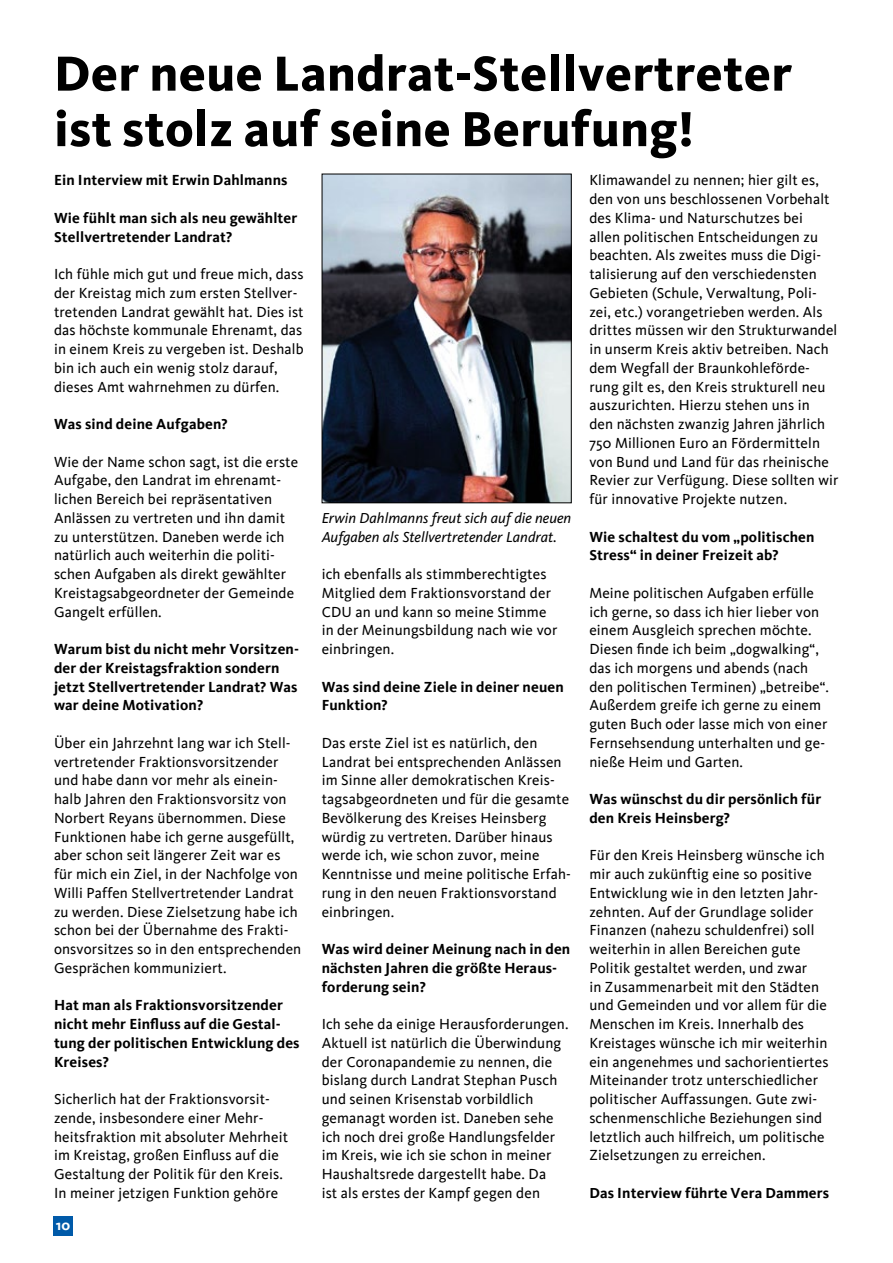
<style>
.page{position:relative;width:893px;height:1263px;background:#fff}
.page>*{position:absolute;margin:0;border:0;box-sizing:border-box;transform-origin:0 0}
.t1{font:800 51px/55.5px "Kievit";letter-spacing:.01em;color:#000}
.t2{font:15px/18.8px "Kievit";letter-spacing:.01em;color:#000}
.t3{font:700 15px/18.8px "Kievit";letter-spacing:.01em;color:#000}
.t4{font:italic 15px/18.8px "Kievit OT";color:#000}
.t5{font:700 15px "Kievit";color:#fff}
</style>
<div class="page">
<div style="left:53px;top:1216px;width:20px;height:20px;background:#005aa9"></div>
<img style="left:324px;top:176px;width:246px;height:325px">
<div style="left:322px;top:174px;width:250px;height:329px;border:1px solid #000"></div>
<h1 class="t1" style="left:54px;top:46px;width:739px">Der neue Landrat-Stellvertreter ist stolz auf seine Berufung!</h1>
<p class="t3" style="left:54px;top:171px;width:235px">Ein I nterview mit Erwin Dahlmanns</p>
<p class="t3" style="left:54px;top:208px;width:245px">Wie fühlt man sich als neu gewählter<br>Stellvertretender Landrat?</p>
<p class="t2" style="left:54px;top:265px;width:251px">Ich fühle mich gut und freue mich, dass der Kreistag mich zum ersten Stellver&shy;tretenden Landrat gewählt hat. Dies ist das höchste kommunale Ehrenamt, das in einem Kreis zu vergeben ist. Deshalb bin ich auch ein wenig stolz darauf, dieses Amt wahrnehmen zu dürfen.</p>
<p class="t3" style="left:54px;top:415px;width:175px">Was sind deine Aufgaben?</p>
<p class="t2" style="left:54px;top:452px;width:246px">Wie der Name schon sagt, ist die erste Aufgabe, den Landrat im ehrenamt&shy;lichen Bereich bei repräsentativen Anlässen zu vertreten und ihn damit zu unterstützen. Daneben werde ich natürlich auch weiterhin die politi&shy;schen Aufgaben als direkt gewählter Kreistagsabgeordneter der Gemeinde Gangelt erfüllen.</p>
<p class="t3" style="left:54px;top:640px;width:247px">Warum bist du nicht mehr Vorsitzen&shy;der der Kreistagsfraktion sondern jetzt Stellvertretender Landrat? Was war deine Motivation?</p>
<p class="t2" style="left:54px;top:734px;width:249px">Über ein Jahrzehnt lang war ich Stell&shy;vertretender Fraktionsvorsitzender und habe dann vor mehr als einein&shy;halb Jahren den Fraktionsvorsitz von Norbert Reyans übernommen. Diese Funktionen habe ich gerne ausgefüllt, aber schon seit längerer Zeit war es für mich ein Ziel, in der Nachfolge von Willi Paffen Stellvertretender Landrat zu werden. Diese Zielsetzung habe ich schon bei der Übernahme des Frakti&shy;onsvorsitzes so in den entsprechenden Gesprächen kommuniziert.</p>
<p class="t3" style="left:54px;top:996px;width:247px">Hat man als Fraktionsvorsitzender nicht mehr Einfluss auf die Gestal&shy;tung der politischen Entwicklung des<br>Kreises?</p>
<p class="t2" style="left:54px;top:1090px;width:236px">Sicherlich hat der Fraktionsvorsit&shy;zende, insbesondere einer Mehr&shy;heitsfraktion mit absoluter Mehrheit im Kreistag, großen Einfluss auf die Gestaltung der Politik für den Kreis.<br>In meiner jetzigen Funktion gehöre</p>
<p class="t5" style="left:56px;top:1216px;width:16px">10</p>
<p class="t4" style="left:322px;top:508px;width:251px">Erwin Dahlmanns freut sich auf die neuen<br>Aufgaben als Stellvertretender Landrat.</p>
<p class="t2" style="left:322px;top:565px;width:237px">ich ebenfalls als stimmberechtigtes<br>Mitglied dem Fraktionsvorstand der<br>CDU an und kann so meine Stimme in der Meinungsbildung nach wie vor einbringen.</p>
<p class="t3" style="left:322px;top:677px;width:244px">Was sind deine Ziele in deiner neuen<br>Funktion?</p>
<p class="t2" style="left:322px;top:734px;width:251px">Das erste Ziel ist es natürlich, den Landrat bei entsprechenden Anlässen im Sinne aller demokratischen Kreis&shy;tagsabgeordneten und für die gesamte Bevölkerung des Kreises Heinsberg würdig zu vertreten. Darüber hinaus werde ich, wie schon zuvor, meine Kenntnisse und meine politische Erfah&shy;rung in den neuen Fraktionsvorstand einbringen.</p>
<p class="t3" style="left:322px;top:940px;width:250px">Was wird deiner Meinung nach in den nächsten Jahren die größte Heraus&shy;forderung sein?</p>
<p class="t2" style="left:322px;top:1015px;width:248px">Ich sehe da einige Herausforderungen.<br>Aktuell ist natürlich die Überwindung der Coronapandemie zu nennen, die bislang durch Landrat Stephan Pusch und seinen Krisenstab vorbildlich gemanagt worden ist. Daneben sehe ich noch drei große Handlungsfelder im Kreis, wie ich sie schon in meiner Haushaltsrede dargestellt habe. Da<br>ist als erstes der Kampf gegen den</p>
<p class="t2" style="left:589px;top:171px;width:251px">Klimawandel zu nennen; hier gilt es, den von uns beschlossenen Vorbehalt des Klima- und N aturschutzes bei<br>allen politischen Entscheidungen zu beachten. Als zweites muss die Digi&shy;talisierung auf den verschiedensten Gebieten (Schule, Verwaltung, Poli&shy;zei, etc.) vorangetrieben werden. Als drittes müssen wir den Strukturwandel in unserm Kreis aktiv betreiben. N ach dem Wegfall der Braunkohleförde&shy;rung gilt es, den Kreis strukturell neu auszurichten. H ierzu stehen uns in<br>den nächsten zwanzig Jahren jährlich 750 Millionen Euro an Fördermitteln von Bund und Land für das rheinische Revier zur Verfügung. Diese sollten wir für innovative Projekte nutzen.</p>
<p class="t3" style="left:589px;top:527px;width:227px">Wie schaltest du vom „politischen<br>Stress“ in deiner Freizeit ab?</p>
<p class="t2" style="left:589px;top:584px;width:241px">Meine politischen Aufgaben erfülle ich gerne, so dass ich hier lieber von einem Ausgleich sprechen möchte.<br>Diesen finde ich beim „dogwalking“, das ich morgens und abends (nach den politischen Terminen) „betreibe“.<br>Außerdem greife ich gerne zu einem guten Buch oder lasse mich von einer Fernsehsendung unterhalten und ge&shy;nieße Heim und Garten.</p>
<p class="t3" style="left:589px;top:790px;width:233px">Was wünschst du dir persönlich für den Kreis Heinsberg?</p>
<p class="t2" style="left:589px;top:846px;width:241px">Für den Kreis Heinsberg wünsche ich mir auch zukünftig eine so positive Entwicklung wie in den letzten Jahr&shy;zehnten. Auf der Grundlage solider Finanzen (nahezu schuldenfrei) soll weiterhin in allen Bereichen gute Politik gestaltet werden, und zwar<br>in Zusammenarbeit mit den Städten und Gemeinden und vor allem für die Menschen im Kreis. Innerhalb des Kreistages wünsche ich mir weiterhin ein angenehmes und sachorientiertes Miteinander trotz unterschiedlicher politischer Auffassungen. Gute zwi&shy;schenmenschliche Beziehungen sind letztlich auch hilfreich, um politische Zielsetzungen zu erreichen.</p>
<p class="t3" style="left:589px;top:1183px;width:241px">Das I nterview führte Vera Dammers</p>
</div>
